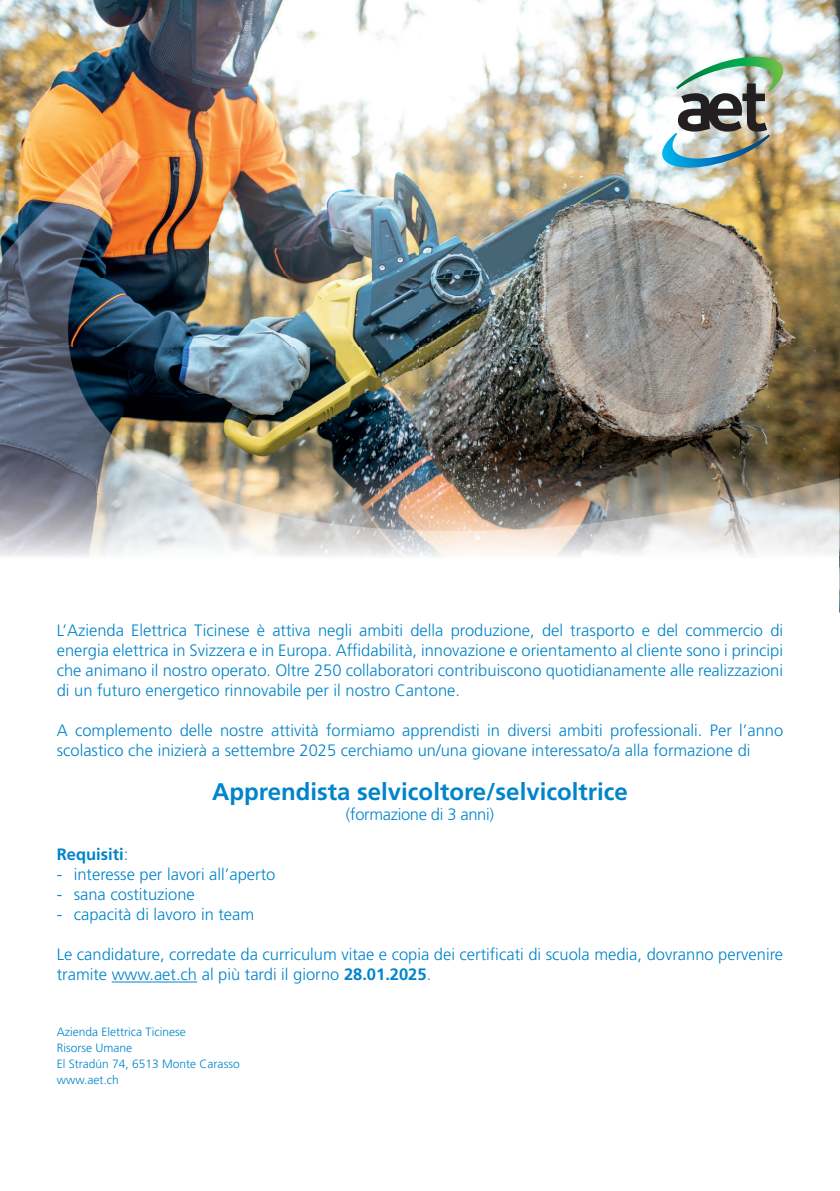
<style>
.page{position:relative;width:840px;height:1191px;background:#fff}
.page>*{position:absolute;margin:0;border:0;box-sizing:border-box;transform-origin:0 0}
.t1{font:700 24px "Frutiger LT Std";color:#0084ca}
.t2{font:300 16.4px/20px "Frutiger LT Std";color:#0084ca}
.t3{font:300 16.4px "Frutiger LT Std";letter-spacing:-.02em;color:#0084ca}
.t4{font:700 16.4px "Frutiger LT Std";color:#0084ca}
.t5{font:300 12px/16px "Frutiger LT Std";color:#0084ca}
.s1{font-weight:300}
.s2{font-weight:700}
</style>
<div class="page">
<img style="left:0;top:0;width:839px;height:140px">
<img style="left:0;top:140px;width:839px;height:277px">
<img style="left:0;top:417px;width:629px;height:20px">
<img style="left:629px;top:417px;width:210px;height:69px">
<img style="left:838px;top:486px;width:1px;height:68px">
<img style="left:0;top:437px;width:838px;height:120px">
<hr style="left:112px;top:981px;width:85px;height:1px;background:#0084ca">
<img style="left:661px;top:57px;width:121px;height:114px">
<p class="t2" style="left:57px;top:621px;width:727px;text-align:justify">L’Azienda Elettrica Ticinese è attiva negli ambiti della produzione, del trasporto e del commercio di energia elettrica in Svizzera e in Europa. Affidabilità, innovazione e orientamento al cliente sono i principi che animano il nostro operato. Oltre 250 collaboratori contribuiscono quotidianamente alle realizzazioni di un futuro energetico rinnovabile per il nostro Cantone.</p>
<p class="t2" style="left:57px;top:721px;width:727px">A complemento delle nostre attività formiamo apprendisti in diversi ambiti professionali. Per l’anno scolastico che inizierà a settembre 2025 cerchiamo un/una giovane interessato/a alla formazione di</p>
<h1 class="t1" style="left:212px;top:778px;width:417px">Apprendista selvicoltore/selvicoltrice</h1>
<p class="t3" style="left:346px;top:805px;width:150px">(formazione di 3 anni)</p>
<p class="t4" style="left:57px;top:845px;width:73px">Requisiti<span class="s1">:</span></p>
<p class="t2" style="left:57px;top:865px;width:220px">- interesse per lavori all’aperto</p>
<p class="t2" style="left:57px;top:885px;width:140px">- sana costituzione</p>
<p class="t2" style="left:57px;top:905px;width:199px">- capacità di lavoro in team</p>
<p class="t2" style="left:57px;top:945px;width:727px">Le candidature, corredate da curriculum vitae e copia dei certificati di scuola media, dovranno pervenire tramite www.aet.ch al più tardi il giorno <span class="s2">28.01.2025</span>.</p>
<p class="t5" style="left:57px;top:1024px;width:184px">Azienda Elettrica Ticinese<br>Risorse Umane<br>El Stradún 74, 6513 Monte Carasso www.aet.ch</p>
</div>
